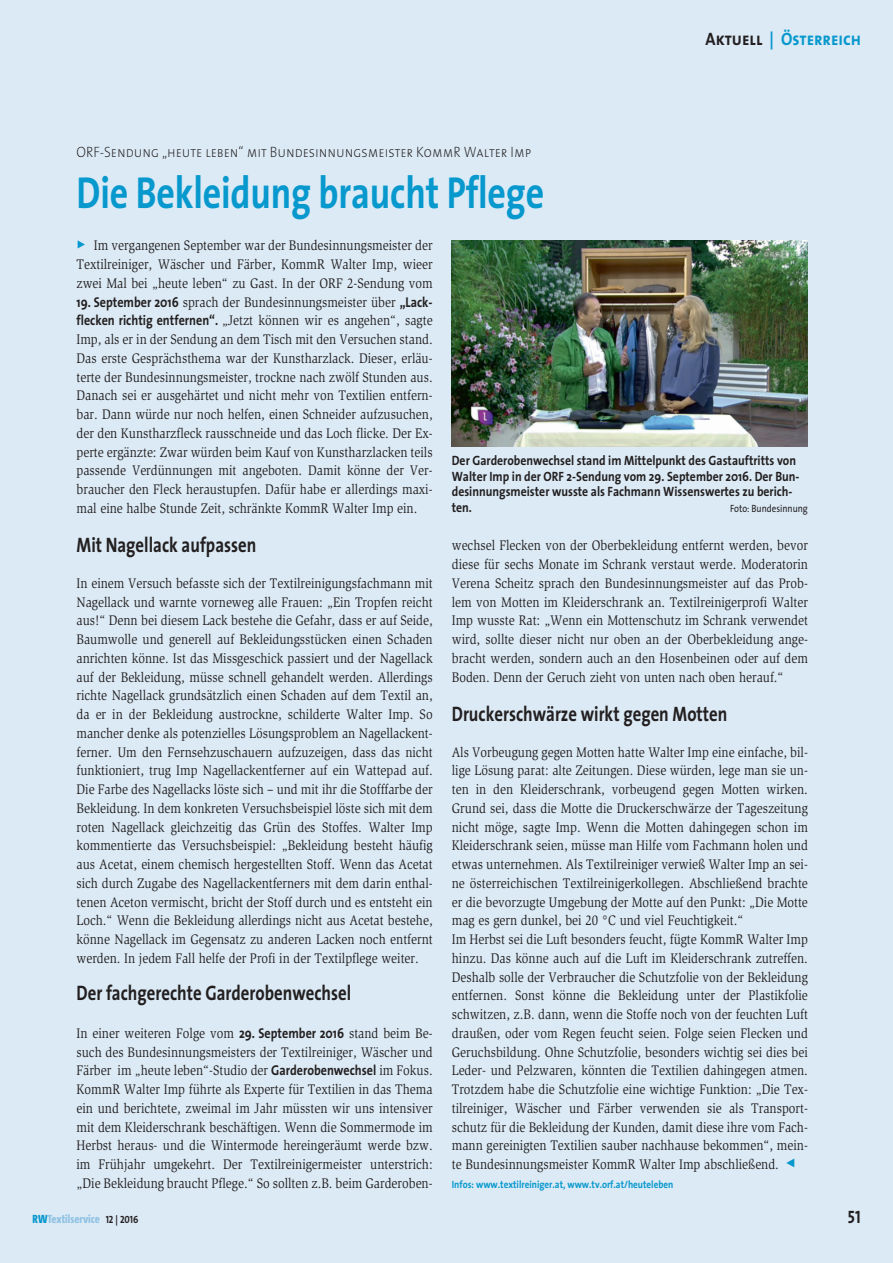
<style>
.page{position:relative;width:893px;height:1263px;background:#dbeaf5}
.page>*{position:absolute;margin:0;border:0;box-sizing:border-box;transform-origin:0 0}
.RW_ueb_oesi{font:700 45px "The Sans";letter-spacing:-.005em;color:#0798cd;scale:.8 1}
.RW_zw_std{font:700 21px "The Sans";color:#231f20;scale:.8 1}
.RW_text_std{font:700 21px "The Sans";color:#231f20;scale:.8 1}
.RW_zztr_ressort_rech{font:18px "The Sans Bold Caps";color:#0798cd;scale:.9 1}
.RW_zztr_pagina_recht{font:18px "The Sans Bold Caps";color:#231f20;scale:.87 1}
.RW_da_std{font:15px "The Sans Extra Light Caps";color:#231f20;scale:.9 1}
.RW_text_std-2{font:14.25px/18.8px "Slimbach";color:#231f20;text-align:justify;scale:.87 1}
.RW_bu{font:700 13.5px/15.8px "The Sans";color:#231f20;scale:.87 1}
.t1{font:800 12px "The Sans Cd LF8";color:#91c3e4}
.RW_weblink{font:700 10.5px "The Sans";color:#0798cd;scale:.87 1}
.RW_bu-2{font:10.5px "The Sans";color:#231f20;scale:.85 1}
.RW_zztr_ausgabe_rech{font:10.5px "The Sans Bold Caps";color:#231f20;scale:.87 1}
.s1{color:#231f20}
.s2{color:#0798cd}
.s3{font-family:"The Sans";font-weight:700}
</style>
<div class="page">
<img style="left:452px;top:240px;width:356px;height:206px">
<p class="RW_zztr_ressort_rech" style="left:705px;top:24px;width:174px"><span class="s1">Aktuell</span> | Österreich</p>
<p class="RW_da_std" style="left:77px;top:139px;width:507px">ORF-Sendung „heute leben“ mit Bundesinnungsmeister KommR Walter Imp</p>
<p class="RW_ueb_oesi" style="left:77px;top:155px;width:586px">Die Bekleidung braucht Pflege</p>
<p class="RW_text_std-2" style="left:77px;top:236px;width:411px"><span class="s2">✓</span> Im vergangenen September war der Bundesinnungsmeister der Textilreiniger, Wäscher und Färber, KommR Walter Imp, wieer zwei Mal bei „heute leben“ zu Gast. In der ORF 2-Sendung vom</p>
<p class="RW_text_std-2" style="left:77px;top:293px;width:411px"><span class="s3">19. September 2016</span> sprach der Bundesinnungsmeister über <span class="s3">„Lack&shy;flecken richtig entfernen“.</span> „Jetzt können wir es angehen“, sagte Imp, als er in der Sendung an dem Tisch mit den Versuchen stand.<br>Das erste Gesprächsthema war der Kunstharzlack. Dieser, erläu&shy;terte der Bundesinnungsmeister, trockne nach zwölf Stunden aus.<br>Danach sei er ausgehärtet und nicht mehr von Textilien entfern&shy;bar. Dann würde nur noch helfen, einen Schneider aufzusuchen, der den Kunstharzfleck rausschneide und das Loch flicke. Der Ex&shy;perte ergänzte: Zwar würden beim Kauf von Kunstharzlacken teils passende Verdünnungen mit angeboten. Damit könne der Ver&shy;braucher den Fleck heraustupfen. Dafür habe er allerdings maxi&shy;mal eine halbe Stunde Zeit, schränkte KommR Walter Imp ein.</p>
<p class="RW_zw_std" style="left:77px;top:528px;width:226px">Mit Nagellack aufpassen</p>
<p class="RW_text_std-2" style="left:77px;top:574px;width:411px">In einem Versuch befasste sich der Textilreinigungsfachmann mit Nagellack und warnte vorneweg alle Frauen: „Ein Tropfen reicht aus!“ Denn bei diesem Lack bestehe die Gefahr, dass er auf Seide, Baumwolle und generell auf Bekleidungsstücken einen Schaden anrichten könne. Ist das Missgeschick passiert und der Nagellack auf der Bekleidung, müsse schnell gehandelt werden. Allerdings richte Nagellack grundsätzlich einen Schaden auf dem Textil an, da er in der Bekleidung austrockne, schilderte Walter Imp. So mancher denke als potenzielles Lösungsproblem an Nagellackent&shy;ferner. Um den Fernsehzuschauern aufzuzeigen, dass das nicht funktioniert, trug Imp Nagellackentferner auf ein Wattepad auf.<br>Die Farbe des Nagellacks löste sich – und mit ihr die Stofffarbe der Bekleidung. In dem konkreten Versuchsbeispiel löste sich mit dem roten Nagellack gleichzeitig das Grün des Stoffes. Walter Imp kommentierte das Versuchsbeispiel: „Bekleidung besteht häufig aus Acetat, einem chemisch hergestellten Stoff. Wenn das Acetat sich durch Zugabe des Nagellackentferners mit dem darin enthal&shy;tenen Aceton vermischt, bricht der Stoff durch und es entsteht ein Loch.“ Wenn die Bekleidung allerdings nicht aus Acetat bestehe, könne Nagellack im Gegensatz zu anderen Lacken noch entfernt werden. In jedem Fall helfe der Profi in der Textilpflege weiter.</p>
<p class="RW_text_std" style="left:77px;top:976px;width:345px">Der fachgerechte Garderobenwechsel</p>
<p class="RW_text_std-2" style="left:77px;top:1024px;width:411px">In einer weiteren Folge vom <span class="s3">29. September 2016</span> stand beim Be&shy;such des Bundesinnungsmeisters der Textilreiniger, Wäscher und Färber im „heute leben“-Studio der <span class="s3">Garderobenwechsel</span> im Fokus.<br>KommR Walter Imp führte als Experte für Textilien in das Thema ein und berichtete, zweimal im Jahr müssten wir uns intensiver mit dem Kleiderschrank beschäftigen. Wenn die Sommermode im Herbst heraus- und die Wintermode hereingeräumt werde bzw. im Frühjahr umgekehrt. Der Textilreinigermeister unterstrich: „Die Bekleidung braucht Pflege.“ So sollten z.B. beim Garderoben-</p>
<p class="RW_bu" style="left:452px;top:452px;width:401px">Der Garderobenwechsel stand im Mittelpunkt des Gastauftritts von Walter Imp in der ORF 2-Sendung vom 29. September 2016. Der Bun&shy;desinnungsmeister wusste als Fachmann Wissenswertes zu berich&shy;ten.</p>
<p class="RW_bu-2" style="left:730px;top:500px;width:93px">Foto: Bundesinnung</p>
<p class="RW_text_std-2" style="left:452px;top:536px;width:411px">wechsel Flecken von der Oberbekleidung entfernt werden, bevor diese für sechs Monate im Schrank verstaut werde. Moderatorin Verena Scheitz sprach den Bundesinnungsmeister auf das Prob&shy;lem von Motten im Kleiderschrank an. Textilreinigerprofi Walter Imp wusste Rat: „Wenn ein Mottenschutz im Schrank verwendet wird, sollte dieser nicht nur oben an der Oberbekleidung ange&shy;bracht werden, sondern auch an den Hosenbeinen oder auf dem Boden. Denn der Geruch zieht von unten nach oben herauf.“</p>
<p class="RW_zw_std" style="left:452px;top:696px;width:346px">Druckerschwärze wirkt gegen Motten</p>
<p class="RW_text_std-2" style="left:452px;top:743px;width:411px">Als Vorbeugung gegen Motten hatte Walter Imp eine einfache, bil&shy;lige Lösung parat: alte Zeitungen. Diese würden, lege man sie un&shy;ten in den Kleiderschrank, vorbeugend gegen Motten wirken.<br>Grund sei, dass die Motte die Druckerschwärze der Tageszeitung nicht möge, sagte Imp. Wenn die Motten dahingegen schon im Kleiderschrank seien, müsse man Hilfe vom Fachmann holen und etwas unternehmen. Als Textilreiniger verwieß Walter Imp an sei&shy;ne österreichischen Textilreinigerkollegen. Abschließend brachte er die bevorzugte Umgebung der Motte auf den Punkt: „Die Motte mag es gern dunkel, bei 20 °C und viel Feuchtigkeit.“</p>
<p class="RW_text_std-2" style="left:452px;top:930px;width:411px">Im Herbst sei die Luft besonders feucht, fügte KommR Walter Imp hinzu. Das könne auch auf die Luft im Kleiderschrank zutreffen.<br>Deshalb solle der Verbraucher die Schutzfolie von der Bekleidung entfernen. Sonst könne die Bekleidung unter der Plastikfolie schwitzen, z.B. dann, wenn die Stoffe noch von der feuchten Luft draußen, oder vom Regen feucht seien. Folge seien Flecken und Geruchsbildung. Ohne Schutzfolie, besonders wichtig sei dies bei Leder- und Pelzwaren, könnten die Textilien dahingegen atmen.<br>Trotzdem habe die Schutzfolie eine wichtige Funktion: „Die Tex&shy;tilreiniger, Wäscher und Färber verwenden sie als Transport&shy;schutz für die Bekleidung der Kunden, damit diese ihre vom Fach&shy;mann gereinigten Textilien sauber nachhause bekommen“, mein&shy;te Bundesinnungsmeister KommR Walter Imp abschließend.</p>
<p class="RW_weblink" style="left:452px;top:1175px;width:256px">Infos: www.textilreiniger.at, www.tv.orf.at/heuteleben</p>
<p class="t1" style="left:32px;top:1212px;width:69px"><span class="s2">RW</span>Textilservice</p>
<p class="RW_zztr_ausgabe_rech" style="left:106px;top:1210px;width:39px">12 | 2016</p>
<p class="RW_zztr_pagina_recht" style="left:848px;top:1201px;width:16px">51</p>
</div>
